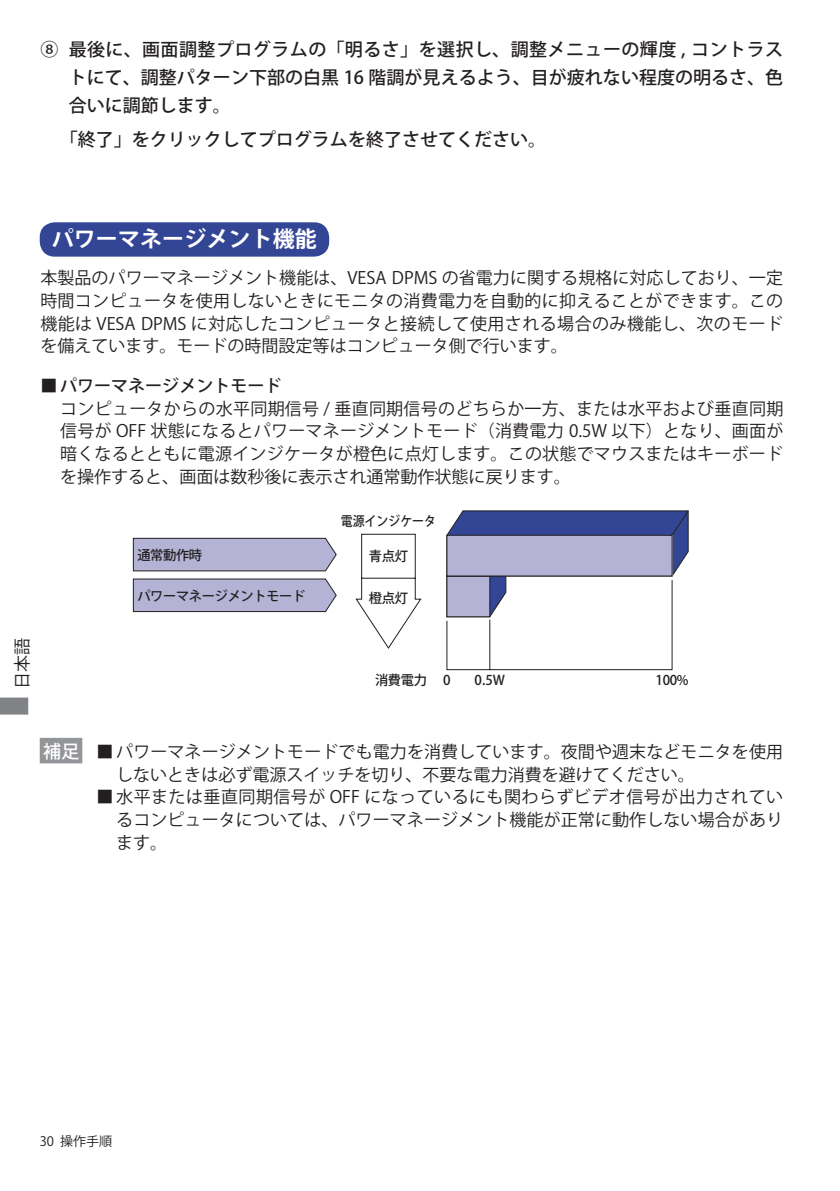
<style>
.page{position:relative;width:840px;height:1191px;background:#fff}
.page>*{position:absolute;margin:0;border:0;box-sizing:border-box;transform-origin:0 0}
.t1{font:700 22px "Koz Go Pro";letter-spacing:.005em;color:#fff}
.t2{font:500 18px/28.4px "Koz Go Pro";color:#231f20;text-align:justify}
.t3{font:500 18px "Koz Go Pro";color:#fff}
.t4{font:17px/22.6px "Koz Go Pro";letter-spacing:.005em;color:#231f20}
.t5{font:13.4px "Koz Go Pro Medium 90 msp RKSJ H";letter-spacing:-.025em;color:#231f20}
.t6{font:13.4px "Koz Go Pro Medium 90 msp RKSJ H";color:#231f20;scale:.89 1}
.t7{font:13px "Koz Go Pro";color:#231f20}
.s1{font-weight:500}
</style>
<div class="page">
<svg style="left:0;top:697px;width:28px;height:17px"></svg>
<div style="left:41px;top:223px;width:287px;height:33px;background:#334595;border-radius:14px"></div>
<div style="left:40px;top:222px;width:289px;height:35px;border:2px solid #334595;border-radius:14px"></div>
<svg style="left:446px;top:510px;width:242px;height:160px"></svg>
<svg style="left:132px;top:533px;width:289px;height:116px"></svg>
<div style="left:40px;top:738px;width:42px;height:25px;background:#939598"></div>
<p class="t2" style="left:69px;top:36px;width:715px;text-indent:-28px">⑧ 最後に、画面調整プログラムの「明るさ」を選択し、調整メニューの輝度 , コントラストにて、調整パターン下部の白黒 16 階調が見えるよう、目が疲れない程度の明るさ、色合いに調節します。</p>
<p class="t2" style="left:60px;top:126px;width:487px">「終了」をクリックしてプログラムを終了させてください。</p>
<p class="t1" style="left:52px;top:225px;width:266px">パワーマネージメント機能</p>
<p class="t4" style="left:40px;top:267px;width:744px;text-align:justify">本製品のパワーマネージメント機能は、VESA DPMS の省電力に関する規格に対応しており、一定時間コンピュータを使用しないときにモニタの消費電力を自動的に抑えることができます。この機能は VESA DPMS に対応したコンピュータと接続して使用される場合のみ機能し、次のモードを備えています。モードの時間設定等はコンピュータ側で行います。</p>
<p class="t4" style="left:60px;top:375px;width:724px;text-indent:-20px">■ <span class="s1">パワーマネージメントモード<br></span>コンピュータからの水平同期信号 / 垂直同期信号のどちらか一方、または水平および垂直同期信号が OFF 状態になるとパワーマネージメントモード（消費電力 0.5W 以下）となり、画面が暗くなるとともに電源インジケータが橙色に点灯します。この状態でマウスまたはキーボードを操作すると、画面は数秒後に表示され通常動作状態に戻ります。</p>
<p class="t5" style="left:137px;top:546px;width:66px">通常動作時</p>
<p class="t5" style="left:137px;top:587px;width:169px">パワーマネージメントモード</p>
<p class="t6" style="left:340px;top:512px;width:108px">電源インジケータ</p>
<p class="t5" style="left:369px;top:547px;width:41px">青点灯</p>
<p class="t5" style="left:369px;top:590px;width:41px">橙点灯</p>
<p class="t4" style="left:11px;top:689px;width:52px;rotate:-90deg">日本語</p>
<p class="t5" style="left:375px;top:672px;width:77px">消費電力 0</p>
<p class="t5" style="left:474px;top:672px;width:32px">0.5W</p>
<p class="t5" style="left:655px;top:672px;width:34px">100%</p>
<p class="t3" style="left:43px;top:739px;width:38px">補足</p>
<p class="t4" style="left:116px;top:741px;width:668px;text-indent:-20px">■ パワーマネージメントモードでも電力を消費しています。夜間や週末などモニタを使用しないときは必ず電源スイッチを切り、不要な電力消費を避けてください。</p>
<p class="t4" style="left:116px;top:786px;width:668px;text-align:justify;text-indent:-20px">■ 水平または垂直同期信号が OFF になっているにも関わらずビデオ信号が出力されているコンピュータについては、パワーマネージメント機能が正常に動作しない場合があります。</p>
<p class="t7" style="left:40px;top:1132px;width:74px">30 操作手順</p>
</div>
